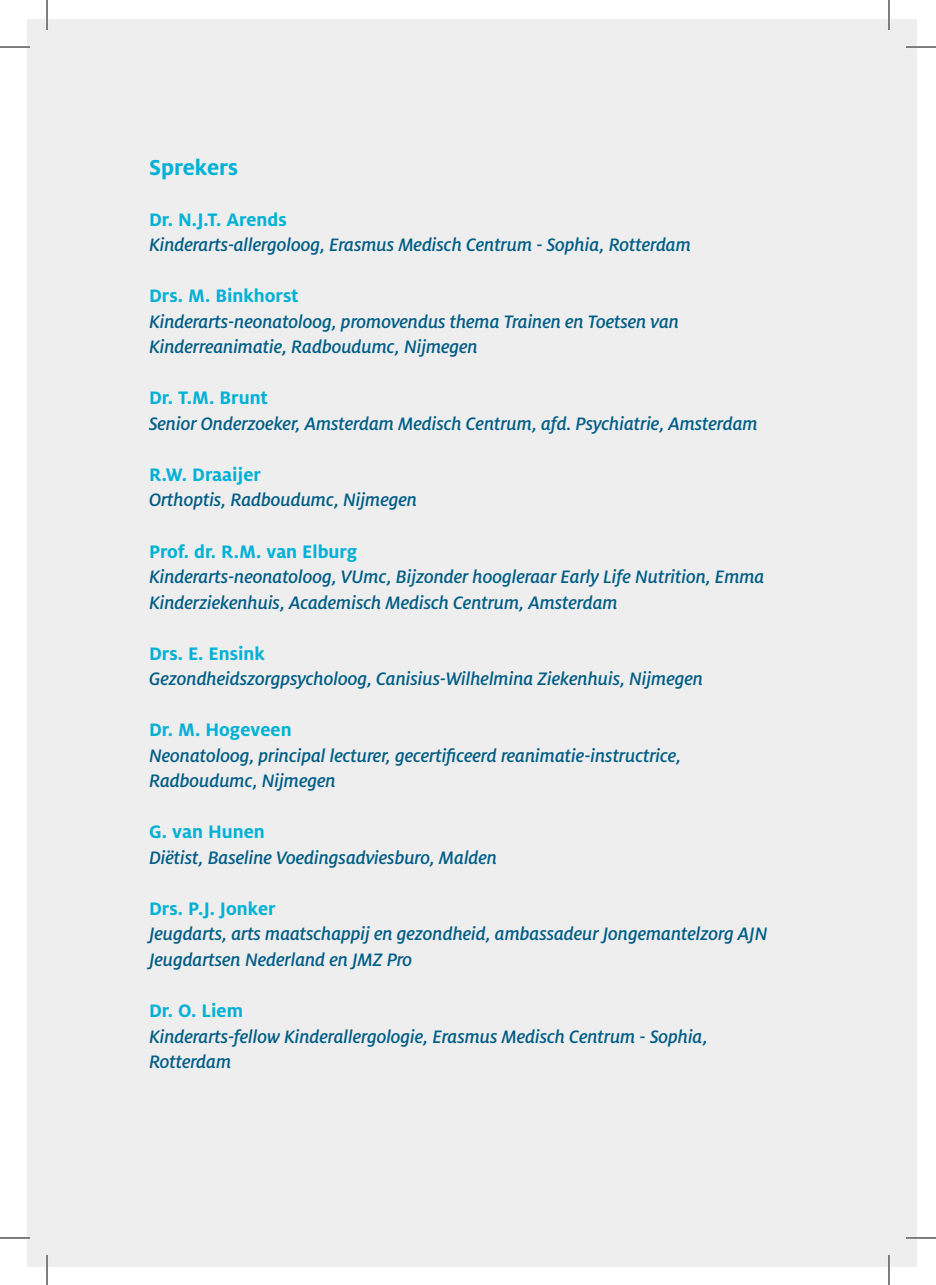
<style>
.page{position:relative;width:936px;height:1285px;background:#fff}
.page>*{position:absolute;margin:0;border:0;box-sizing:border-box;transform-origin:0 0}
.t1{font:700 24px "Milo OT";color:#00b1d5}
.t2{font:italic 500 20px/25.6px "Milo OT";letter-spacing:-.01em;color:#005d85}
.t3{font:700 20px "Milo OT";color:#00b1d5}
</style>
<div class="page">
<div style="left:28px;top:19px;width:889px;height:1247px;background:#eeeeef"></div>
<hr style="left:0;top:46px;width:30px;height:2px;background:#fff">
<hr style="left:906px;top:46px;width:30px;height:2px;background:#fff">
<hr style="left:0;top:1236px;width:30px;height:3px;background:#fff">
<hr style="left:906px;top:1236px;width:30px;height:3px;background:#fff">
<hr style="left:46px;top:0;width:2px;height:30px;background:#fff">
<hr style="left:46px;top:1255px;width:2px;height:30px;background:#fff">
<hr style="left:888px;top:0;width:2px;height:30px;background:#fff">
<hr style="left:888px;top:1255px;width:2px;height:30px;background:#fff">
<hr style="left:0;top:47px;width:30px;height:1px;background:#000">
<hr style="left:906px;top:47px;width:30px;height:1px;background:#000">
<hr style="left:0;top:1237px;width:30px;height:1px;background:#000">
<hr style="left:906px;top:1237px;width:30px;height:1px;background:#000">
<hr style="left:47px;top:0;width:1px;height:30px;background:#000">
<hr style="left:47px;top:1255px;width:1px;height:30px;background:#000">
<hr style="left:889px;top:0;width:1px;height:30px;background:#000">
<hr style="left:889px;top:1255px;width:1px;height:30px;background:#000">
<p class="t1" style="left:149px;top:153px;width:91px">Sprekers</p>
<p class="t3" style="left:149px;top:208px;width:139px">Dr. N.J.T. Arends</p>
<p class="t2" style="left:149px;top:232px;width:543px">Kinderarts-allergoloog, Erasmus Medisch Centrum - Sophia, Rotterdam</p>
<p class="t3" style="left:149px;top:285px;width:151px">Drs. M. Binkhorst</p>
<p class="t2" style="left:149px;top:309px;width:532px">Kinderarts-neonatoloog, promovendus thema Trainen en Toetsen van<br>Kinderreanimatie, Radboudumc, Nijmegen</p>
<p class="t3" style="left:149px;top:387px;width:120px">Dr. T.M. Brunt</p>
<p class="t2" style="left:149px;top:411px;width:610px">Senior Onderzoeker, Amsterdam Medisch Centrum, afd. Psychiatrie, Amsterdam</p>
<p class="t3" style="left:149px;top:463px;width:113px">R.W. Draaijer</p>
<p class="t2" style="left:149px;top:487px;width:270px">Orthoptis, Radboudumc, Nijmegen</p>
<p class="t3" style="left:149px;top:540px;width:210px">Prof. dr. R.M. van Elburg</p>
<p class="t2" style="left:149px;top:564px;width:617px">Kinderarts-neonatoloog, VUmc, Bijzonder hoogleraar Early Life Nutrition, Emma<br>Kinderziekenhuis, Academisch Medisch Centrum, Amsterdam</p>
<p class="t3" style="left:149px;top:642px;width:117px">Drs. E. Ensink</p>
<p class="t2" style="left:149px;top:666px;width:555px">Gezondheidszorgpsycholoog, Canisius-Wilhelmina Ziekenhuis, Nijmegen</p>
<p class="t3" style="left:149px;top:718px;width:144px">Dr. M. Hogeveen</p>
<p class="t2" style="left:149px;top:743px;width:534px">Neonatoloog, principal lecturer, gecertificeerd reanimatie-instructrice,<br>Radboudumc, Nijmegen</p>
<p class="t3" style="left:149px;top:820px;width:117px">G. van Hunen</p>
<p class="t2" style="left:149px;top:845px;width:350px">Diëtist, Baseline Voedingsadviesburo, Malden</p>
<p class="t3" style="left:149px;top:897px;width:128px">Drs. P.J. Jonker</p>
<p class="t2" style="left:149px;top:921px;width:620px">Jeugdarts, arts maatschappij en gezondheid, ambassadeur Jongemantelzorg AJN<br>Jeugdartsen Nederland en JMZ Pro</p>
<p class="t3" style="left:149px;top:999px;width:96px">Dr. O. Liem</p>
<p class="t2" style="left:149px;top:1023px;width:560px">Kinderarts-fellow Kinderallergologie, Erasmus Medisch Centrum - Sophia,<br>Rotterdam</p>
</div>
